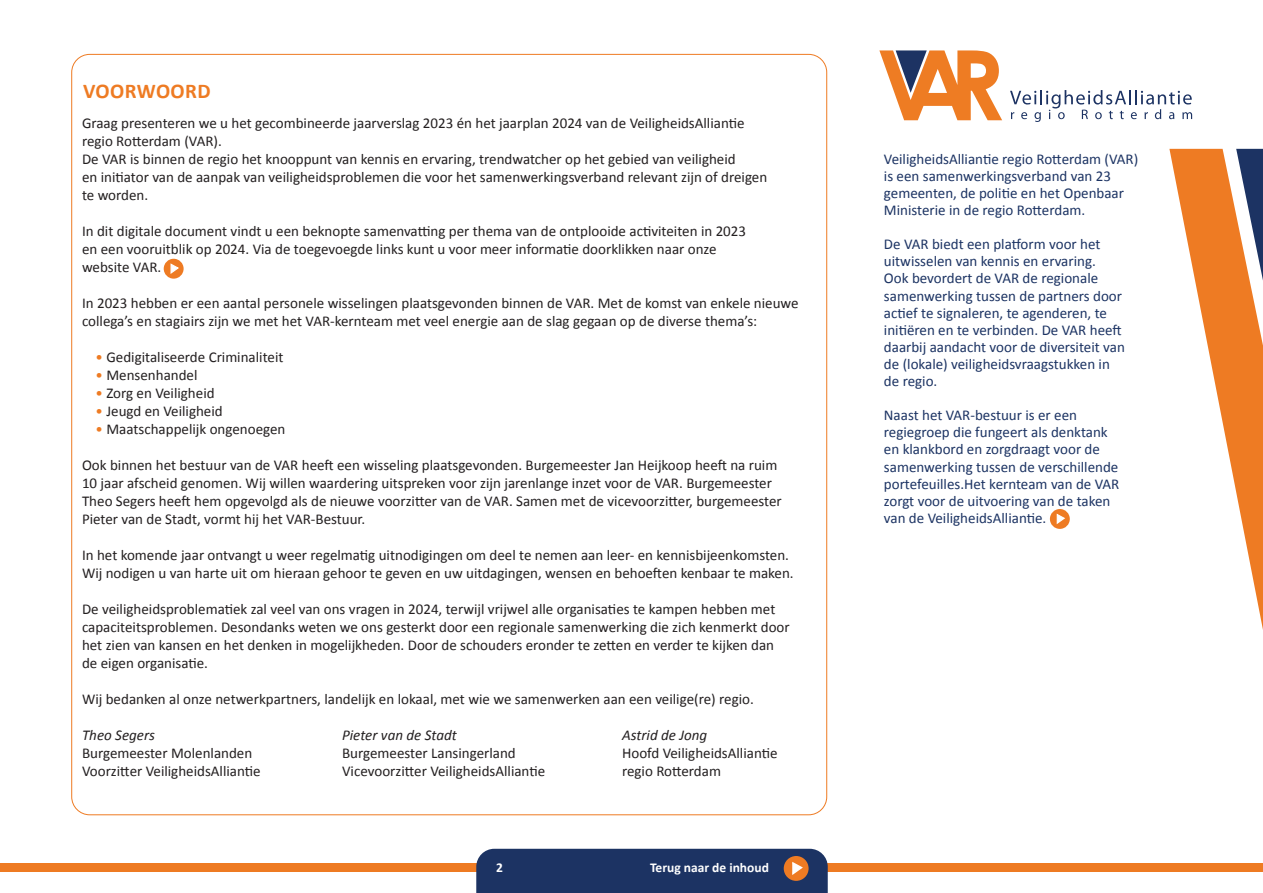
<style>
.page{position:relative;width:1263px;height:893px;background:#fff}
.page>*{position:absolute;margin:0;border:0;box-sizing:border-box;transform-origin:0 0}
.t1{font:700 21px "Calibri";letter-spacing:.02em;color:#ee7b23}
.t2{font:15px/18px "Calibri";color:#231f20}
.t3{font:15px/17.1px "Calibri";color:#1c3363}
.t4{font:italic 15px "Calibri";color:#231f20}
.t5{font:700 13.5px "Calibri";color:#fff}
.s1{color:#ee7b23}
</style>
<div class="page">
<div style="left:0;top:863px;width:1263px;height:9px;background:#ee7b23"></div>
<svg style="left:1010px;top:90px;width:182px;height:32px"></svg>
<svg style="left:879px;top:50px;width:123px;height:70px"></svg>
<div style="left:476px;top:849px;width:352px;height:44px;background:#1c3363"></div>
<div style="left:1050px;top:509px;width:20px;height:20px;background:#ee7b23;border-radius:50%"></div>
<svg style="left:1056px;top:513px;width:9px;height:12px"></svg>
<div style="left:164px;top:259px;width:20px;height:20px;background:#ee7b23;border-radius:50%"></div>
<svg style="left:170px;top:263px;width:9px;height:11px"></svg>
<svg style="left:1169px;top:149px;width:94px;height:481px"></svg>
<h1 class="t1" style="left:83px;top:78px;width:129px">VOORWOORD</h1>
<p class="t2" style="left:82px;top:113px;width:687px">Graag presenteren we u het gecombineerde jaarverslag 2023 én het jaarplan 2024 van de VeiligheidsAlliantie regio Rotterdam (VAR).<br>De VAR is binnen de regio het knooppunt van kennis en ervaring, trendwatcher op het gebied van veiligheid<br>en initiator van de aanpak van veiligheidsproblemen die voor het samenwerkingsverband relevant zijn of dreigen te worden.</p>
<p class="t2" style="left:82px;top:221px;width:666px">In dit digitale document vindt u een beknopte samenvatting per thema van de ontplooide activiteiten in 2023 en een vooruitblik op 2024. Via de toegevoegde links kunt u voor meer informatie doorklikken naar onze website VAR.</p>
<p class="t2" style="left:82px;top:293px;width:718px">In 2023 hebben er een aantal personele wisselingen plaatsgevonden binnen de VAR. Met de komst van enkele nieuwe collega’s en stagiairs zijn we met het VAR-kernteam met veel energie aan de slag gegaan op de diverse thema’s:</p>
<p class="t2" style="left:96px;top:347px;width:189px"><span class="s1">•</span> Gedigitaliseerde Criminaliteit</p>
<p class="t2" style="left:96px;top:365px;width:103px"><span class="s1">•</span> Mensenhandel</p>
<p class="t2" style="left:96px;top:383px;width:121px"><span class="s1">•</span> Zorg en Veiligheid</p>
<p class="t2" style="left:96px;top:401px;width:129px"><span class="s1">•</span> Jeugd en Veiligheid</p>
<p class="t2" style="left:96px;top:419px;width:191px"><span class="s1">•</span> Maatschappelijk ongenoegen</p>
<p class="t2" style="left:82px;top:455px;width:701px">Ook binnen het bestuur van de VAR heeft een wisseling plaatsgevonden. Burgemeester Jan Heijkoop heeft na ruim 10 jaar afscheid genomen. Wij willen waardering uitspreken voor zijn jarenlange inzet voor de VAR. Burgemeester Theo Segers heeft hem opgevolgd als de nieuwe voorzitter van de VAR. Samen met de vicevoorzitter, burgemeester Pieter van de Stadt, vormt hij het VAR-Bestuur.</p>
<p class="t2" style="left:82px;top:545px;width:713px">In het komende jaar ontvangt u weer regelmatig uitnodigingen om deel te nemen aan leer- en kennisbijeenkomsten.<br>Wij nodigen u van harte uit om hieraan gehoor te geven en uw uitdagingen, wensen en behoeften kenbaar te maken.</p>
<p class="t2" style="left:82px;top:599px;width:709px">De veiligheidsproblematiek zal veel van ons vragen in 2024, terwijl vrijwel alle organisaties te kampen hebben met capaciteitsproblemen. Desondanks weten we ons gesterkt door een regionale samenwerking die zich kenmerkt door het zien van kansen en het denken in mogelijkheden. Door de schouders eronder te zetten en verder te kijken dan de eigen organisatie.</p>
<p class="t2" style="left:82px;top:689px;width:673px">Wij bedanken al onze netwerkpartners, landelijk en lokaal, met wie we samenwerken aan een veilige(re) regio.</p>
<p class="t4" style="left:82px;top:725px;width:75px">Theo Segers</p>
<p class="t4" style="left:342px;top:725px;width:116px">Pieter van de Stadt</p>
<p class="t4" style="left:622px;top:725px;width:87px">Astrid de Jong</p>
<p class="t2" style="left:82px;top:743px;width:172px">Burgemeester Molenlanden</p>
<p class="t2" style="left:342px;top:743px;width:175px">Burgemeester Lansingerland</p>
<p class="t2" style="left:622px;top:743px;width:157px">Hoofd VeiligheidsAlliantie</p>
<p class="t2" style="left:82px;top:761px;width:180px">Voorzitter VeiligheidsAlliantie</p>
<p class="t2" style="left:342px;top:761px;width:205px">Vicevoorzitter VeiligheidsAlliantie</p>
<p class="t2" style="left:622px;top:761px;width:100px">regio Rotterdam</p>
<p class="t5" style="left:496px;top:859px;width:8px">2</p>
<p class="t5" style="left:650px;top:859px;width:120px">Terug naar de inhoud</p>
<p class="t3" style="left:884px;top:149px;width:256px">VeiligheidsAlliantie regio Rotterdam (VAR) is een samenwerkingsverband van 23 gemeenten, de politie en het Openbaar Ministerie in de regio Rotterdam.</p>
<p class="t3" style="left:884px;top:235px;width:242px">De VAR biedt een platform voor het uitwisselen van kennis en ervaring.<br>Ook bevordert de VAR de regionale samenwerking tussen de partners door actief te signaleren, te agenderen, te initiëren en te verbinden. De VAR heeft daarbij aandacht voor de diversiteit van de (lokale) veiligheidsvraagstukken in de regio.</p>
<p class="t3" style="left:884px;top:406px;width:237px">Naast het VAR-bestuur is er een regiegroep die fungeert als denktank en klankbord en zorgdraagt voor de samenwerking tussen de verschillende portefeuilles.Het kernteam van de VAR zorgt voor de uitvoering van de taken van de VeiligheidsAlliantie.</p>
</div>
